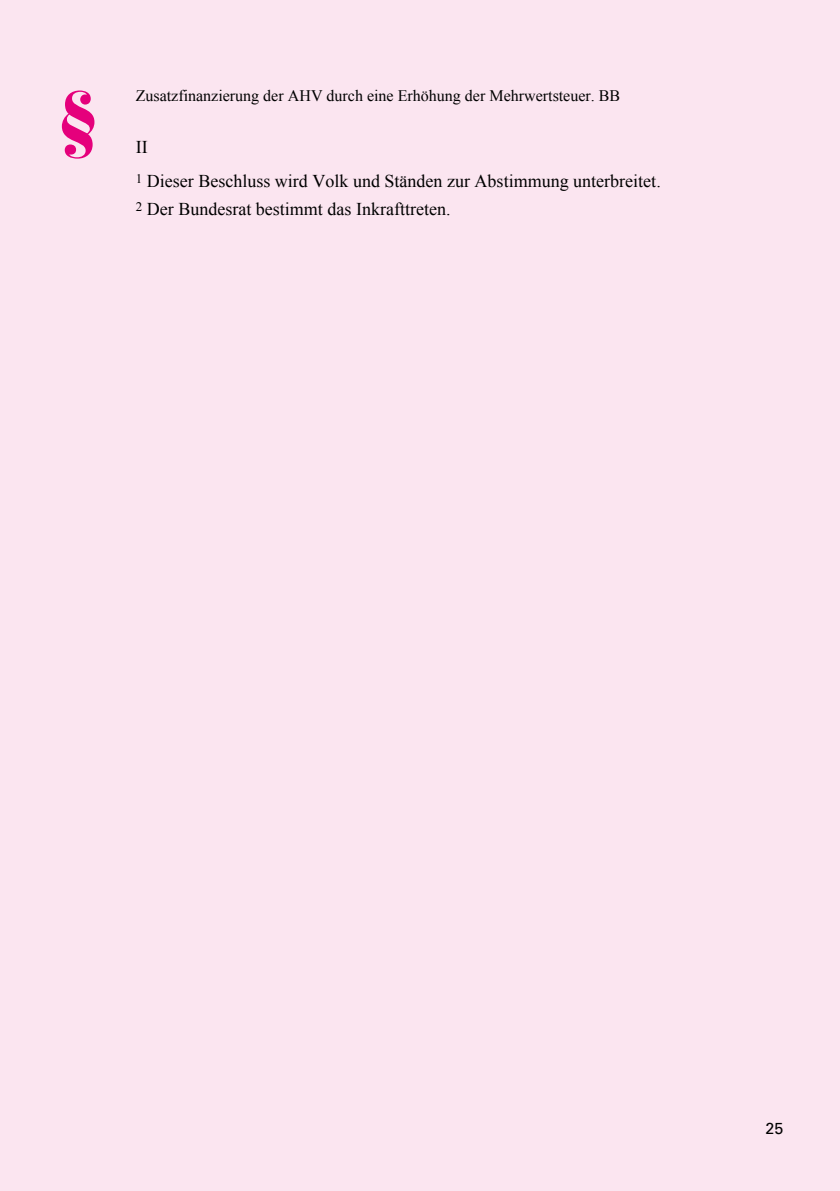
<style>
.page{position:relative;width:840px;height:1191px;background:#fff}
.page>*{position:absolute;margin:0;border:0;box-sizing:border-box;transform-origin:0 0}
.t1{font:900 70px "Bauer Bodoni";color:#e5007c}
.t2{font:18px/34px "Times New Roman";color:#000}
.t3{font:16px "Times New Roman";color:#000}
.t4{font:16px "Univers";color:#000}
</style>
<div class="page">
<div style="left:0;top:0;width:839px;height:1191px;background:#fbe5f0"></div>
<h1 class="t1" style="left:57px;top:74px;width:44px">§</h1>
<p class="t3" style="left:136px;top:85px;width:486px">Zusatzfinanzierung der AHV durch eine Erhöhung der Mehrwertsteuer. BB</p>
<p class="t2" style="left:136px;top:130px;width:526px">II<br><sup>1</sup> Dieser Beschluss wird Volk und Ständen zur Abstimmung unterbreitet.</p>
<p class="t2" style="left:136px;top:192px;width:316px"><sup>2</sup> Der Bundesrat bestimmt das Inkrafttreten.</p>
<p class="t4" style="left:765px;top:1119px;width:19px">25</p>
</div>
